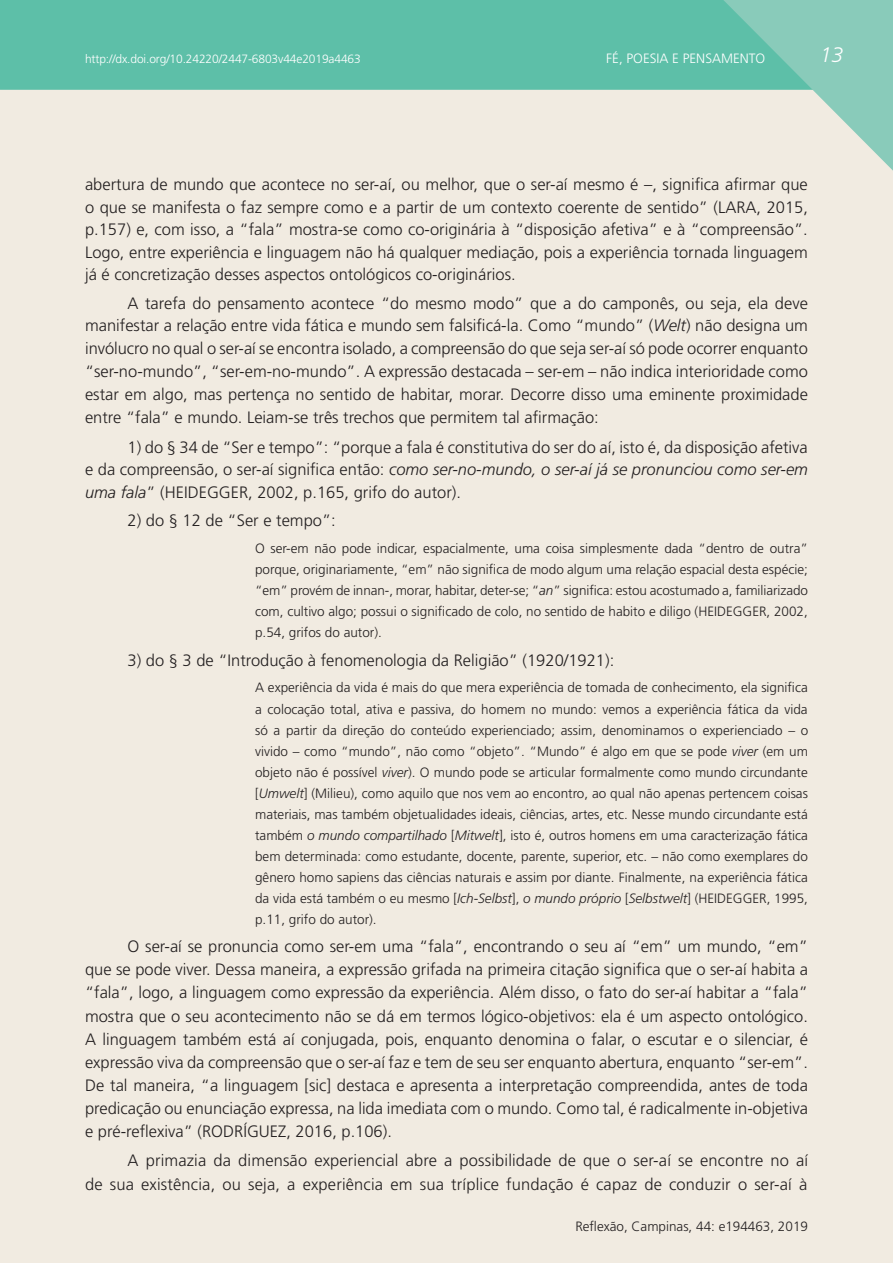
<style>
.page{position:relative;width:893px;height:1263px;background:#fff}
.page>*{position:absolute;margin:0;border:0;box-sizing:border-box;transform-origin:0 0}
.t1{font:italic 300 21px "Frutiger";color:#fff}
.t2{font:300 16.5px/23.1px "Frutiger";color:#231f20;text-align:justify}
.t3{font:300 13.5px/21px "Frutiger";color:#231f20;text-align:justify}
.t4{font:300 13.5px "Frutiger";color:#fff}
.t5{font:300 12px "Frutiger";letter-spacing:-.01em;color:#fff}
.s1{font-style:italic}
</style>
<div class="page">
<div style="left:0;top:0;width:718px;height:90px;background:#5dbfa8"></div>
<svg style="left:718px;top:0;width:175px;height:172px;background:#a9d5c5"></svg>
<p class="t5" style="left:85px;top:52px;width:277px">http://dx.doi.org/10.24220/2447-6803v44e2019a4463</p>
<p class="t4" style="left:606px;top:50px;width:161px">FÉ, POESIA E PENSAMENTO</p>
<p class="t1" style="left:820px;top:43px;width:25px">13</p>
<p class="t2" style="left:85px;top:173px;width:724px;line-height:22.5px">abertura de mundo que acontece no ser-aí, ou melhor, que o ser-aí mesmo é –, significa afirmar que o que se manifesta o faz sempre como e a partir de um contexto coerente de sentido” (LARA, 2015, p.157) e, com isso, a “fala” mostra-se como co-originária à “disposição afetiva” e à “compreensão”.<br>Logo, entre experiência e linguagem não há qualquer mediação, pois a experiência tornada linguagem já é concretização desses aspectos ontológicos co-originários.</p>
<p class="t2" style="left:85px;top:292px;width:724px;text-indent:43px">A tarefa do pensamento acontece “do mesmo modo” que a do camponês, ou seja, ela deve manifestar a relação entre vida fática e mundo sem falsificá-la. Como “mundo” (<span class="s1">Welt</span>) não designa um invólucro no qual o ser-aí se encontra isolado, a compreensão do que seja ser-aí só pode ocorrer enquanto “ser-no-mundo”, “ser-em-no-mundo”. A expressão destacada – ser-em – não indica interioridade como estar em algo, mas pertença no sentido de habitar, morar. Decorre disso uma eminente proximidade entre “fala” e mundo. Leiam-se três trechos que permitem tal afirmação:</p>
<p class="t2" style="left:85px;top:436px;width:724px;line-height:22.5px;text-indent:43px">1) do § 34 de “Ser e tempo”: “porque a fala é constitutiva do ser do aí, isto é, da disposição afetiva e da compreensão, o ser-aí significa então: <span class="s1">como ser-no-mundo, o ser-aí já se pronunciou como ser-em uma fala</span>” (HEIDEGGER, 2002, p.165, grifo do autor).</p>
<p class="t2" style="left:128px;top:509px;width:210px">2) do § 12 de “Ser e tempo”:</p>
<p class="t3" style="left:255px;top:538px;width:554px">O ser-em não pode indicar, espacialmente, uma coisa simplesmente dada “dentro de outra” porque, originariamente, “em” não significa de modo algum uma relação espacial desta espécie; “em” provém de innan-, morar, habitar, deter-se; “<span class="s1">an</span>” significa: estou acostumado a, familiarizado com, cultivo algo; possui o significado de colo, no sentido de habito e diligo (HEIDEGGER, 2002, p.54, grifos do autor).</p>
<p class="t2" style="left:128px;top:648px;width:488px">3) do § 3 de “Introdução à fenomenologia da Religião” (1920/1921):</p>
<p class="t3" style="left:255px;top:677px;width:555px">A experiência da vida é mais do que mera experiência de tomada de conhecimento, ela significa a colocação total, ativa e passiva, do homem no mundo: vemos a experiência fática da vida só a partir da direção do conteúdo experienciado; assim, denominamos o experienciado – o vivido – como “mundo”, não como “objeto”. “Mundo” é algo em que se pode <span class="s1">viver</span> (em um objeto não é possível <span class="s1">viver</span>). O mundo pode se articular formalmente como mundo circundante [<span class="s1">Umwelt</span>] (Milieu), como aquilo que nos vem ao encontro, ao qual não apenas pertencem coisas materiais, mas também objetualidades ideais, ciências, artes, etc. Nesse mundo circundante está também <span class="s1">o mundo compartilhado</span> [<span class="s1">Mitwelt</span>], isto é, outros homens em uma caracterização fática bem determinada: como estudante, docente, parente, superior, etc. – não como exemplares do gênero homo sapiens das ciências naturais e assim por diante. Finalmente, na experiência fática da vida está também o eu mesmo [<span class="s1">Ich-Selbst</span>], <span class="s1">o mundo próprio</span> [<span class="s1">Selbstwelt</span>] (HEIDEGGER, 1995, p.11, grifo do autor).</p>
<p class="t2" style="left:85px;top:935px;width:724px;text-indent:43px">O ser-aí se pronuncia como ser-em uma “fala”, encontrando o seu aí “em” um mundo, “em” que se pode viver. Dessa maneira, a expressão grifada na primeira citação significa que o ser-aí habita a “fala”, logo, a linguagem como expressão da experiência. Além disso, o fato do ser-aí habitar a “fala” mostra que o seu acontecimento não se dá em termos lógico-objetivos: ela é um aspecto ontológico.<br>A linguagem também está aí conjugada, pois, enquanto denomina o falar, o escutar e o silenciar, é expressão viva da compreensão que o ser-aí faz e tem de seu ser enquanto abertura, enquanto “ser-em”.<br>De tal maneira, “a linguagem [sic] destaca e apresenta a interpretação compreendida, antes de toda predicação ou enunciação expressa, na lida imediata com o mundo. Como tal, é radicalmente in-objetiva e pré-reflexiva” (RODRÍGUEZ, 2016, p.106).</p>
<p class="t2" style="left:85px;top:1149px;width:725px;text-align:right">A primazia da dimensão experiencial abre a possibilidade de que o ser-aí se encontre no aí<br>de sua existência, ou seja, a experiência em sua tríplice fundação é capaz de conduzir o ser-aí à</p>
<p class="t3" style="left:575px;top:1215px;width:234px">Reflexão, Campinas, 44: e194463, 2019</p>
</div>
